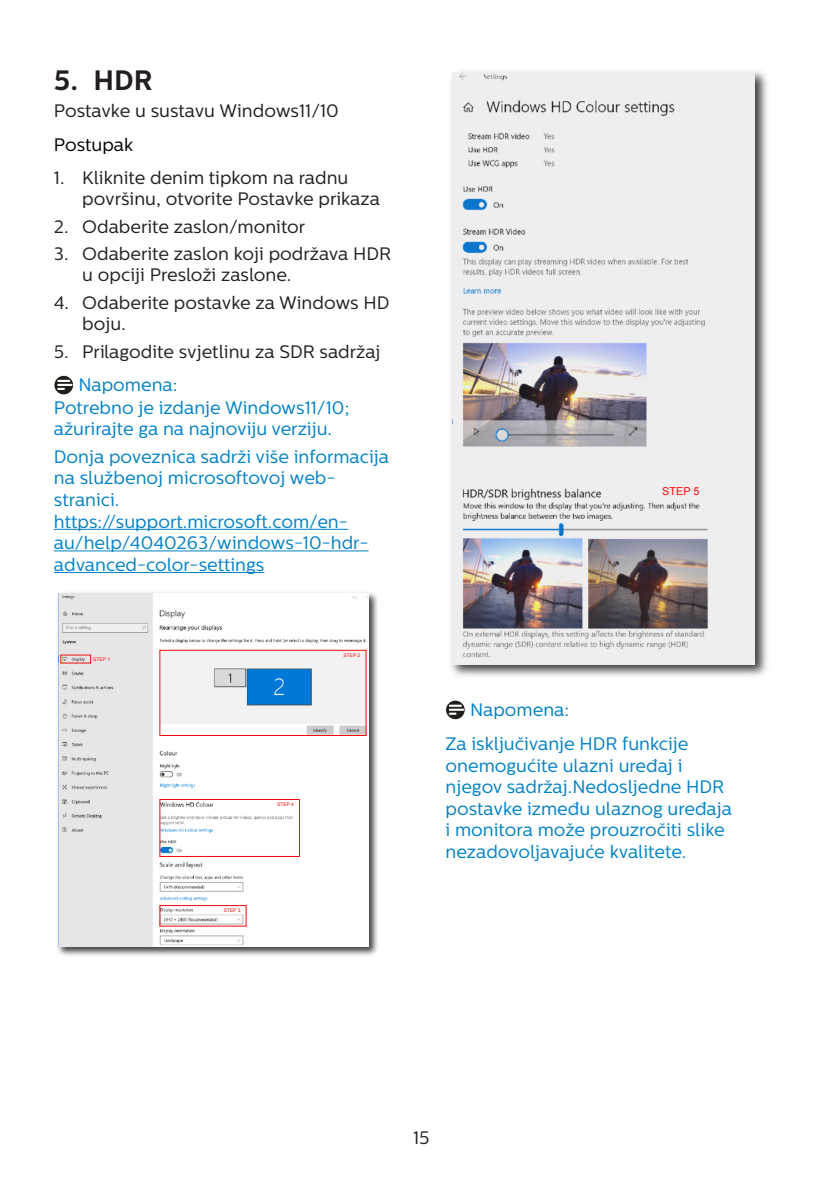
<style>
.page{position:relative;width:840px;height:1191px;background:#fff}
.page>*{position:absolute;margin:0;border:0;box-sizing:border-box;transform-origin:0 0}
.t1{font:700 28px "Centrale Sans";color:#231f20}
.chapter-paragraph{font:18px/21.6px "Centrale Sans";color:#231f20}
.Note_body{font:18px/21.6px "Centrale Sans";color:#0082c5}
.Heading_4_Blue{font:18px/21.6px "Centrale Sans";color:#0082c5}
.chapter-paragraph-2{font:18px "Centrale Sans";color:#000}
.t2{font:10.8px "Arial";color:#f20a0a}
.t3{font:5px "Arial";color:#f20a0a}
</style>
<div class="page">
<hr style="left:54px;top:529px;width:294px;height:1px;background:#0082c5">
<hr style="left:54px;top:550px;width:314px;height:1px;background:#0082c5">
<hr style="left:54px;top:572px;width:210px;height:1px;background:#0082c5">
<svg style="left:54px;top:375px;width:20px;height:20px"></svg>
<div style="left:54px;top:375px;width:20px;height:20px;border:1px solid #fff;border-radius:50%"></div>
<svg style="left:58px;top:380px;width:13px;height:10px"></svg>
<img style="left:57px;top:592px;width:320px;height:364px">
<img style="left:59px;top:593px;width:309px;height:353px">
<div style="left:159px;top:650px;width:207px;height:86px;border:1px solid #f20a0a"></div>
<div style="left:159px;top:905px;width:87px;height:21px;border:1px solid #f20a0a"></div>
<div style="left:159px;top:799px;width:141px;height:57px;border:1px solid #f20a0a"></div>
<img style="left:451px;top:71px;width:316px;height:605px">
<img style="left:452px;top:73px;width:302px;height:591px">
<svg style="left:445px;top:700px;width:20px;height:19px"></svg>
<div style="left:445px;top:700px;width:20px;height:19px;border:1px solid #fff;border-radius:50%"></div>
<hr style="left:449px;top:708px;width:14px;height:3px;background:#fff">
<svg style="left:449px;top:704px;width:11px;height:11px"></svg>
<p class="t1" style="left:54px;top:63px;width:100px">5. HDR</p>
<p class="chapter-paragraph" style="left:54px;top:100px;width:286px">Postavke u sustavu Windows11/10</p>
<p class="chapter-paragraph-2" style="left:54px;top:134px;width:81px">Postupak</p>
<p class="chapter-paragraph" style="left:82px;top:167px;width:299px;text-indent:-28px">1. Kliknite denim tipkom na radnu površinu, otvorite Postavke prikaza</p>
<p class="chapter-paragraph" style="left:54px;top:216px;width:253px">2. Odaberite zaslon/monitor</p>
<p class="chapter-paragraph" style="left:82px;top:243px;width:310px;text-indent:-28px">3. Odaberite zaslon koji podržava HDR u opciji Presloži zaslone.</p>
<p class="chapter-paragraph" style="left:82px;top:292px;width:308px;text-indent:-28px">4. Odaberite postavke za Windows HD boju.</p>
<p class="chapter-paragraph" style="left:54px;top:341px;width:328px">5. Prilagodite svjetlinu za SDR sadržaj</p>
<p class="Heading_4_Blue" style="left:78px;top:374px;width:100px">Napomena:</p>
<p class="Note_body" style="left:54px;top:397px;width:297px">Potrebno je izdanje Windows11/10; ažurirajte ga na najnoviju verziju.</p>
<p class="Note_body" style="left:54px;top:446px;width:336px">Donja poveznica sadrži više informacija na službenoj microsoftovoj web&shy;stranici. https://support.microsoft.com/en&shy;au/help/4040263/windows-10-hdr&shy;advanced-color-settings</p>
<p class="t3" style="left:93px;top:656px;width:18px">STEP 1</p>
<p class="t3" style="left:343px;top:651px;width:18px">STEP 2</p>
<p class="t3" style="left:277px;top:801px;width:18px">STEP 4</p>
<p class="t3" style="left:224px;top:906px;width:18px">STEP 3</p>
<p class="t2" style="left:661px;top:484px;width:39px">STEP 5</p>
<p class="Heading_4_Blue" style="left:469px;top:699px;width:100px">Napomena:</p>
<p class="Heading_4_Blue" style="left:445px;top:733px;width:288px">Za isključivanje HDR funkcije onemogućite ulazni uređaj i njegov sadržaj.Nedosljedne HDR postavke između ulaznog uređaja i monitora može prouzročiti slike nezadovoljavajuće kvalitete.</p>
<p class="chapter-paragraph" style="left:413px;top:1127px;width:18px">15</p>
</div>
